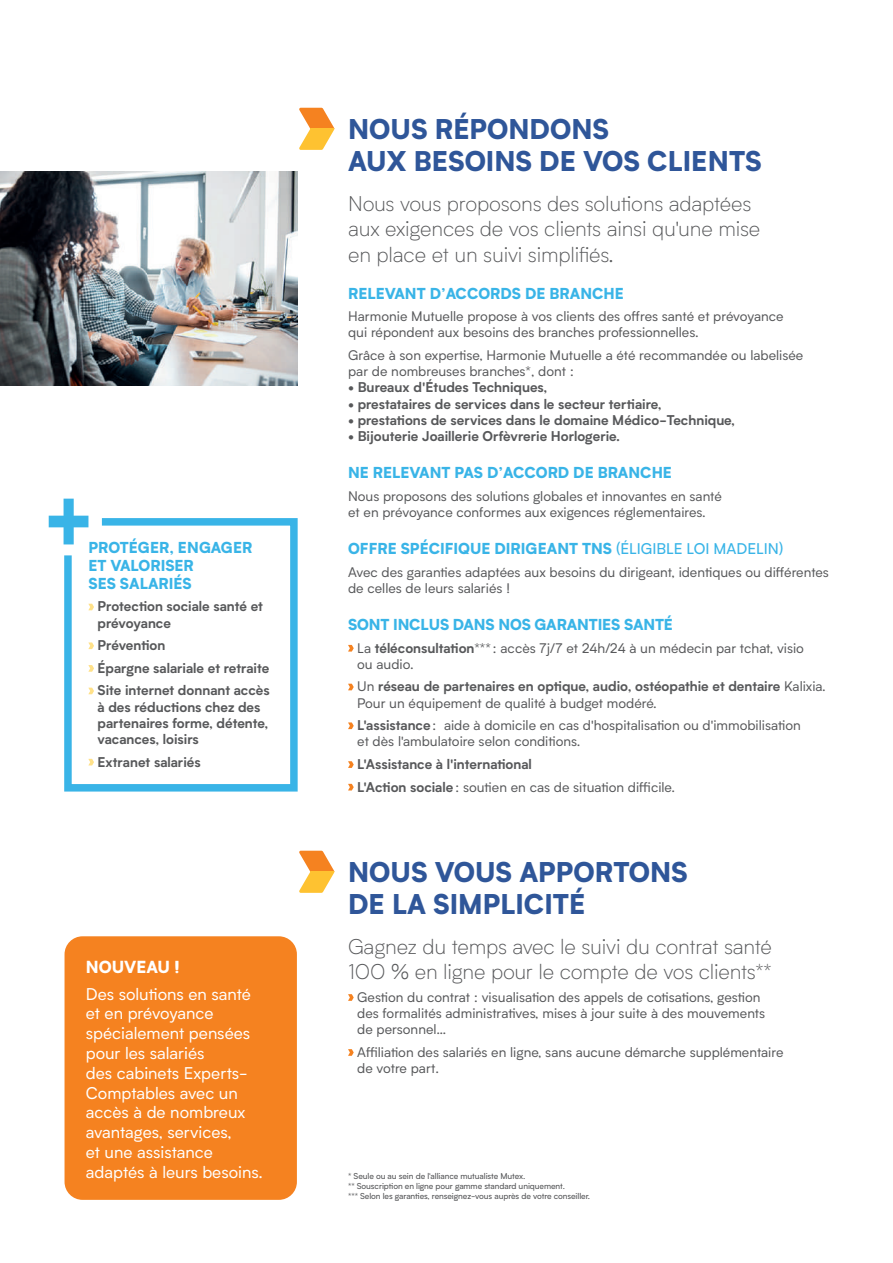
<style>
.page{position:relative;width:893px;height:1263px;background:#fff}
.page>*{position:absolute;margin:0;border:0;box-sizing:border-box;transform-origin:0 0}
.t1{font:900 27px/32.4px "Biotif";color:#2f5699}
.t2{font:300 21px/25.2px "Biotif";letter-spacing:-.01em;color:#57585a}
.t3{font:16.5px/19.8px "Biotif";color:#fff}
.t4{font:900 16.5px "Biotif";color:#fff}
.t5{font:900 15px/18px "Biotif";color:#39b4e7}
.t6{font:13.5px/16.2px "Biotif";color:#57585a}
.t7{font:700 13.5px/16.2px "Biotif";color:#57585a}
.t8{font:8.25px/9.9px "Biotif";letter-spacing:-.01em;color:#57585a}
.s1{font-weight:400}
.s2{font-weight:700}
</style>
<div class="page">
<svg style="left:63px;top:515px;width:235px;height:277px"></svg>
<svg style="left:49px;top:499px;width:39px;height:45px"></svg>
<img style="left:0;top:171px;width:298px;height:214px">
<svg style="left:348px;top:645px;width:6px;height:6px"></svg>
<svg style="left:348px;top:684px;width:6px;height:6px"></svg>
<svg style="left:348px;top:722px;width:6px;height:7px"></svg>
<svg style="left:348px;top:761px;width:6px;height:7px"></svg>
<svg style="left:348px;top:784px;width:6px;height:6px"></svg>
<svg style="left:299px;top:108px;width:35px;height:21px"></svg>
<svg style="left:299px;top:129px;width:35px;height:21px"></svg>
<svg style="left:348px;top:994px;width:6px;height:7px"></svg>
<svg style="left:348px;top:1049px;width:6px;height:7px"></svg>
<svg style="left:299px;top:851px;width:35px;height:21px"></svg>
<svg style="left:299px;top:872px;width:35px;height:21px"></svg>
<div style="left:65px;top:936px;width:232px;height:264px;background:#f58220;border-radius:18px"></div>
<p class="t5" style="left:88px;top:537px;width:165px">PROTÉGER, ENGAGER<br>ET VALORISER<br>SES SALARIÉS</p>
<p class="t7" style="left:98px;top:598px;width:167px">Protection sociale santé et prévoyance</p>
<p class="t7" style="left:98px;top:633px;width:174px;line-height:22.6px">Prévention<br>Épargne salariale et retraite<br>Site internet donnant accès</p>
<p class="t7" style="left:98px;top:698px;width:172px">à des réductions chez des partenaires forme, détente, vacances, loisirs</p>
<p class="t7" style="left:98px;top:753px;width:105px">Extranet salariés</p>
<p class="t4" style="left:86px;top:954px;width:96px">NOUVEAU !</p>
<p class="t3" style="left:86px;top:983px;width:178px">Des solutions en santé et en prévoyance spécialement pensées pour les salariés<br>des cabinets Experts-<br>Comptables avec un accès à de nombreux avantages, services,<br>et une assistance adaptés à leurs besoins.</p>
<h1 class="t1" style="left:348px;top:111px;width:415px">NOUS RÉPONDONS<br>AUX BESOINS DE VOS CLIENTS</h1>
<h2 class="t2" style="left:348px;top:191px;width:414px">Nous vous proposons des solutions adaptées aux exigences de vos clients ainsi qu'une mise en place et un suivi simplifiés.</h2>
<p class="t5" style="left:348px;top:283px;width:277px">RELEVANT D’ACCORDS DE BRANCHE</p>
<p class="t6" style="left:348px;top:308px;width:437px">Harmonie Mutuelle propose à vos clients des offres santé et prévoyance qui répondent aux besoins des branches professionnelles.</p>
<p class="t6" style="left:348px;top:347px;width:457px">Grâce à son expertise, Harmonie Mutuelle a été recommandée ou labelisée par de nombreuses branches*, dont :</p>
<p class="t7" style="left:348px;top:379px;width:201px">• Bureaux d'Études Techniques,</p>
<p class="t7" style="left:348px;top:395px;width:315px">• prestataires de services dans le secteur tertiaire,</p>
<p class="t7" style="left:348px;top:411px;width:388px">• prestations de services dans le domaine Médico-Technique,</p>
<p class="t7" style="left:348px;top:427px;width:273px">• Bijouterie Joaillerie Orfèvrerie Horlogerie.</p>
<p class="t5" style="left:348px;top:463px;width:325px">NE RELEVANT PAS D’ACCORD DE BRANCHE</p>
<p class="t6" style="left:348px;top:487px;width:375px">Nous proposons des solutions globales et innovantes en santé et en prévoyance conformes aux exigences réglementaires.</p>
<p class="t5" style="left:348px;top:539px;width:436px">OFFRE SPÉCIFIQUE DIRIGEANT TNS <span class="s1">(ÉLIGIBLE LOI MADELIN)</span></p>
<p class="t6" style="left:348px;top:563px;width:482px">Avec des garanties adaptées aux besoins du dirigeant, identiques ou différentes de celles de leurs salariés !</p>
<p class="t5" style="left:348px;top:615px;width:326px">SONT INCLUS DANS NOS GARANTIES SANTÉ</p>
<p class="t6" style="left:357px;top:639px;width:448px">La <span class="s2">téléconsultation</span>*** : accès 7j/7 et 24h/24 à un médecin par tchat, visio ou audio.</p>
<p class="t7" style="left:357px;top:678px;width:470px"><span class="s1">Un</span> réseau de partenaires en optique, audio, ostéopathie et dentaire <span class="s1">Kalixia.<br>Pour un équipement de qualité à budget modéré.</span></p>
<p class="t6" style="left:357px;top:717px;width:445px"><span class="s2">L'assistance</span>: aide à domicile en cas d'hospitalisation ou d'immobilisation et dès l'ambulatoire selon conditions.</p>
<p class="t7" style="left:357px;top:752px;width:319px;line-height:22.6px">L'Assistance à l'international<br>L'Action sociale<span class="s1">: soutien en cas de situation difficile.</span></p>
<h1 class="t1" style="left:348px;top:854px;width:341px">NOUS VOUS APPORTONS<br>DE LA SIMPLICITÉ</h1>
<h2 class="t2" style="left:348px;top:933px;width:425px">Gagnez du temps avec le suivi du contrat santé<br>100 % en ligne pour le compte de vos clients**</h2>
<p class="t6" style="left:357px;top:988px;width:409px">Gestion du contrat : visualisation des appels de cotisations, gestion des formalités administratives, mises à jour suite à des mouvements de personnel…</p>
<p class="t6" style="left:357px;top:1043px;width:428px">Affiliation des salariés en ligne, sans aucune démarche supplémentaire de votre part.</p>
<p class="t8" style="left:348px;top:1171px;width:243px">* Seule ou au sein de l’alliance mutualiste Mutex.<br>** Souscription en ligne pour gamme standard uniquement.<br>*** Selon les garanties, renseignez-vous auprès de votre conseiller.</p>
</div>
